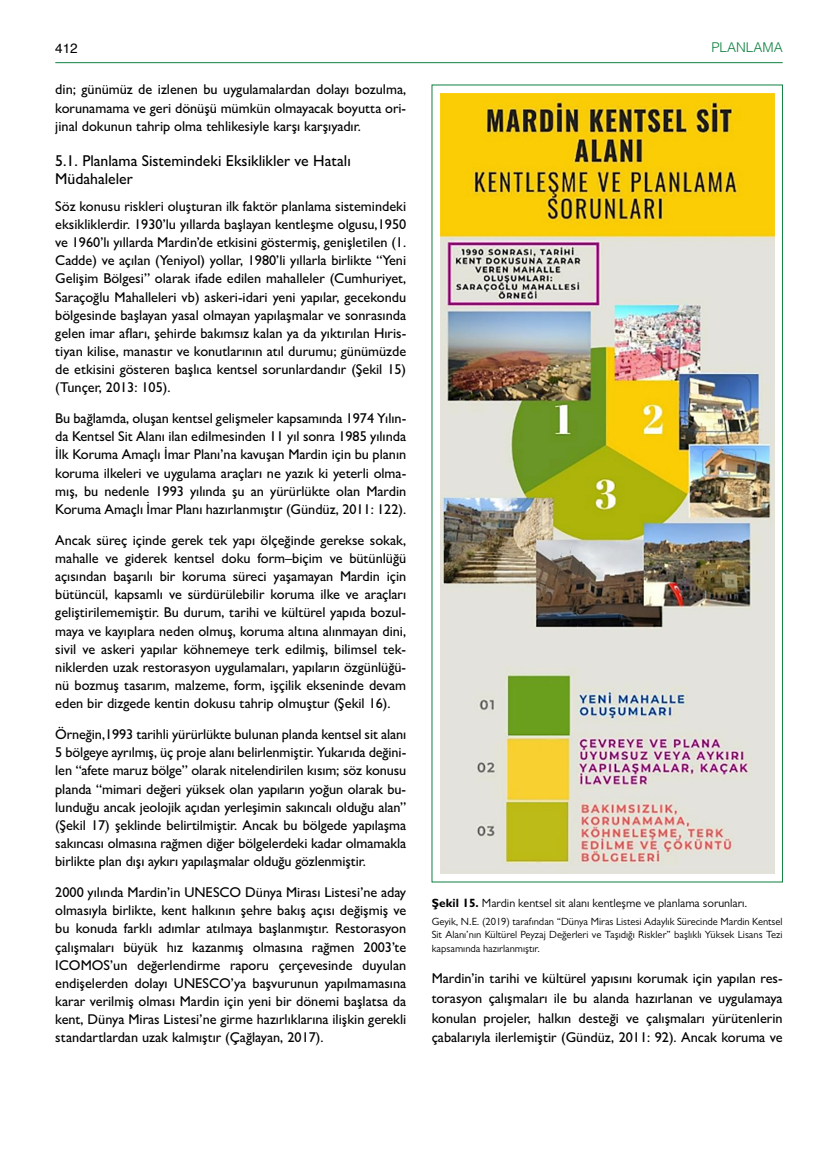
<style>
.page{position:relative;width:838px;height:1170px;background:#fff}
.page>*{position:absolute;margin:0;border:0;box-sizing:border-box;transform-origin:0 0}
.t1{font:500 15.75px/18.1px "Gill Sans MT Pro";color:#000}
.t2{font:500 14.25px/18.1px "Gill Sans MT Pro";color:#000;text-align:justify}
.t3{font:300 13.5px "Helvetica";color:#0f8140}
.t4{font:13.5px "Helvetica";color:#000}
.t5{font:12px "Gill Sans MT Pro";color:#000}
.t6{font:10.5px/13.5px "Gill Sans MT Pro";color:#000;text-align:justify}
.s1{font-weight:700}
</style>
<div class="page">
<hr style="left:55px;top:62px;width:727px;height:1px;background:#0f8140">
<img style="left:440px;top:93px;width:334px;height:780px">
<p class="t4" style="left:55px;top:37px;width:24px">412</p>
<p class="t3" style="left:711px;top:36px;width:73px">PLANLAMA</p>
<p class="t2" style="left:55px;top:80px;width:352px">din; günümüz de izlenen bu uygulamalardan dolayı bozulma, korunamama ve geri dönüşü mümkün olmayacak boyutta ori&shy;jinal dokunun tahrip olma tehlikesiyle karşı karşıyadır.</p>
<p class="t1" style="left:55px;top:151px;width:297px">5.1. Planlama Sistemindeki Eksiklikler ve Hatalı<br>Müdahaleler</p>
<p class="t2" style="left:55px;top:197px;width:352px">Söz konusu riskleri oluşturan ilk faktör planlama sistemindeki eksikliklerdir. 1930’lu yıllarda başlayan kentleşme olgusu,1950 ve 1960’lı yıllarda Mardin’de etkisini göstermiş, genişletilen (1.<br>Cadde) ve açılan (Yeniyol) yollar, 1980’li yıllarla birlikte “Yeni Gelişim Bölgesi” olarak ifade edilen mahalleler (Cumhuriyet, Saraçoğlu Mahalleleri vb) askeri-idari yeni yapılar, gecekondu bölgesinde başlayan yasal olmayan yapılaşmalar ve sonrasında gelen imar afları, şehirde bakımsız kalan ya da yıktırılan Hıris&shy;tiyan kilise, manastır ve konutlarının atıl durumu; günümüzde de etkisini gösteren başlıca kentsel sorunlardandır (Şekil 15) (Tunçer, 2013: 105).</p>
<p class="t2" style="left:55px;top:409px;width:352px">Bu bağlamda, oluşan kentsel gelişmeler kapsamında 1974 Yılın&shy;da Kentsel Sit Alanı ilan edilmesinden 11 yıl sonra 1985 yılında İlk Koruma Amaçlı İmar Planı’na kavuşan Mardin için bu planın koruma ilkeleri ve uygulama araçları ne yazık ki yeterli olma&shy;mış, bu nedenle 1993 yılında şu an yürürlükte olan Mardin Koruma Amaçlı İmar Planı hazırlanmıştır (Gündüz, 2011: 122).</p>
<p class="t2" style="left:55px;top:531px;width:352px">Ancak süreç içinde gerek tek yapı ölçeğinde gerekse sokak, mahalle ve giderek kentsel doku form–biçim ve bütünlüğü açısından başarılı bir koruma süreci yaşamayan Mardin için bütüncül, kapsamlı ve sürdürülebilir koruma ilke ve araçları geliştirilememiştir. Bu durum, tarihi ve kültürel yapıda bozul&shy;maya ve kayıplara neden olmuş, koruma altına alınmayan dini, sivil ve askeri yapılar köhnemeye terk edilmiş, bilimsel tek&shy;niklerden uzak restorasyon uygulamaları, yapıların özgünlüğü&shy;nü bozmuş tasarım, malzeme, form, işçilik ekseninde devam eden bir dizgede kentin dokusu tahrip olmuştur (Şekil 16).</p>
<p class="t2" style="left:55px;top:725px;width:352px">Örneğin,1993 tarihli yürürlükte bulunan planda kentsel sit alanı 5 bölgeye ayrılmış, üç proje alanı belirlenmiştir. Yukarıda değini&shy;len “afete maruz bölge” olarak nitelendirilen kısım; söz konusu planda “mimari değeri yüksek olan yapıların yoğun olarak bu&shy;lunduğu ancak jeolojik açıdan yerleşimin sakıncalı olduğu alan” (Şekil 17) şeklinde belirtilmiştir. Ancak bu bölgede yapılaşma sakıncası olmasına rağmen diğer bölgelerdeki kadar olmamakla birlikte plan dışı aykırı yapılaşmalar olduğu gözlenmiştir.</p>
<p class="t2" style="left:55px;top:883px;width:352px">2000 yılında Mardin’in UNESCO Dünya Mirası Listesi’ne aday olmasıyla birlikte, kent halkının şehre bakış açısı değişmiş ve bu konuda farklı adımlar atılmaya başlanmıştır. Restorasyon çalışmaları büyük hız kazanmış olmasına rağmen 2003’te ICOMOS’un değerlendirme raporu çerçevesinde duyulan endişelerden dolayı UNESCO’ya başvurunun yapılmamasına karar verilmiş olması Mardin için yeni bir dönemi başlatsa da kent, Dünya Miras Listesi’ne girme hazırlıklarına ilişkin gerekli standartlardan uzak kalmıştır (Çağlayan, 2017).</p>
<p class="t5" style="left:432px;top:895px;width:317px"><span class="s1">Şekil 15.</span> Mardin kentsel sit alanı kentleşme ve planlama sorunları.</p>
<p class="t6" style="left:432px;top:914px;width:352px">Geyik, N.E. (2019) tarafından “Dünya Miras Listesi Adaylık Sürecinde Mardin Kentsel Sit Alanı’nın Kültürel Peyzaj Değerleri ve Taşıdığı Riskler” başlıklı Yüksek Lisans Tezi kapsamında hazırlanmıştır.</p>
<p class="t2" style="left:432px;top:968px;width:352px;line-height:19.8px">Mardin’in tarihi ve kültürel yapısını korumak için yapılan res&shy;torasyon çalışmaları ile bu alanda hazırlanan ve uygulamaya konulan projeler, halkın desteği ve çalışmaları yürütenlerin çabalarıyla ilerlemiştir (Gündüz, 2011: 92). Ancak koruma ve</p>
</div>
